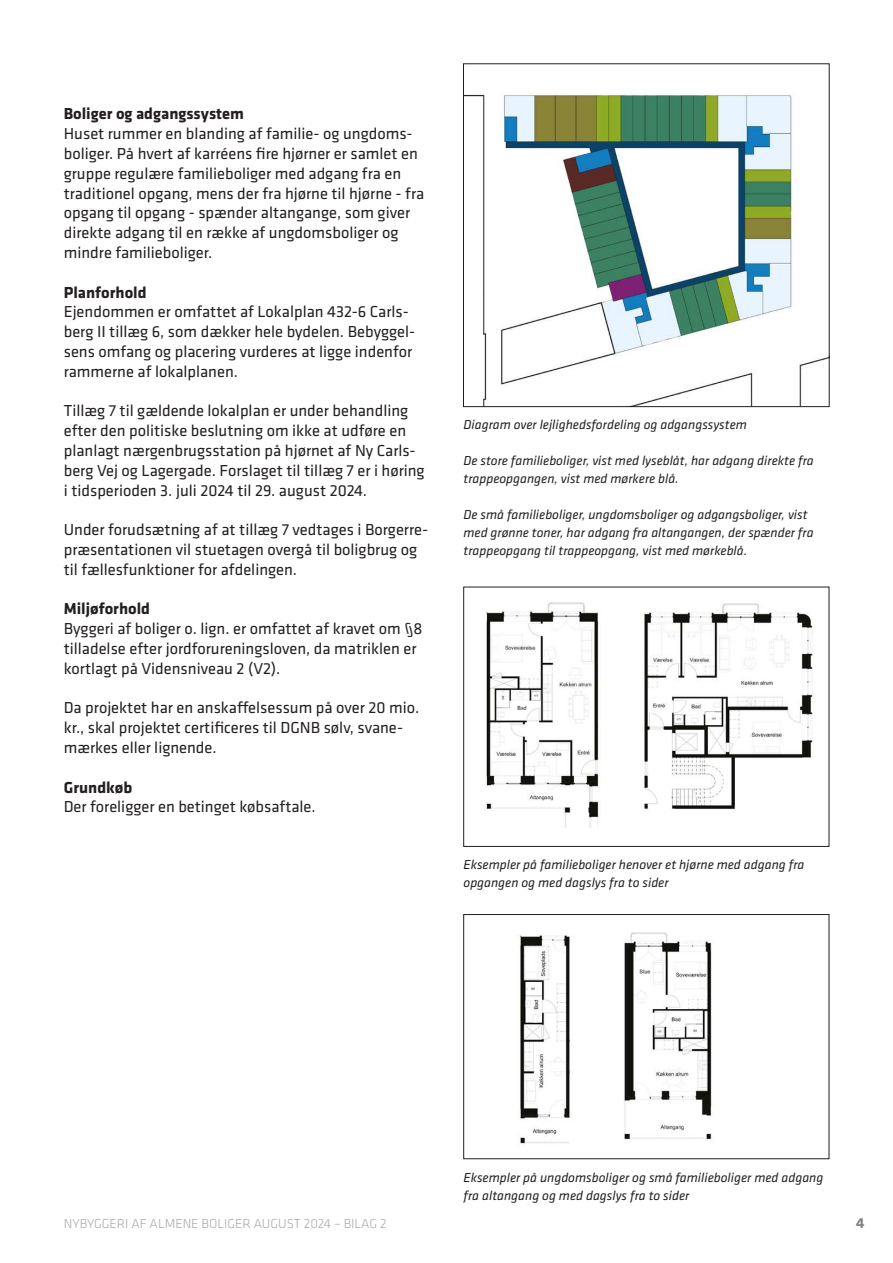
<style>
.page{position:relative;width:893px;height:1263px;background:#fff}
.page>*{position:absolute;margin:0;border:0;box-sizing:border-box;transform-origin:0 0}
.t1{font:16.5px/19.8px "Klavika Basic";color:#231f20}
.t2{font:700 16.5px "Klavika Basic";color:#231f20}
.t3{font:700 15px "Klavika Basic";color:#808285}
.t4{font:italic 13.5px/18px "Klavika Basic";color:#231f20}
.t5{font:300 13.5px "Klavika Basic";color:#a8a9ad}
</style>
<div class="page">
<img style="left:465px;top:89px;width:362px;height:316px">
<div style="left:463px;top:64px;width:366px;height:343px;border:1px solid #231f20"></div>
<img style="left:642px;top:604px;width:188px;height:243px">
<img style="left:486px;top:602px;width:115px;height:226px">
<img style="left:493px;top:935px;width:97px;height:225px">
<img style="left:586px;top:932px;width:126px;height:225px">
<div style="left:463px;top:587px;width:366px;height:260px;border:1px solid #231f20"></div>
<div style="left:463px;top:914px;width:366px;height:245px;border:1px solid #231f20"></div>
<p class="t2" style="left:64px;top:107px;width:182px">Boliger og adgangssystem</p>
<p class="t1" style="left:64px;top:124px;width:362px">Huset rummer en blanding af familie- og ungdoms&shy;boliger. På hvert af karréens fire hjørner er samlet en gruppe regulære familieboliger med adgang fra en traditionel opgang, mens der fra hjørne til hjørne - fra opgang til opgang - spænder altangange, som giver direkte adgang til en række af ungdomsboliger og mindre familieboliger.</p>
<p class="t2" style="left:64px;top:285px;width:84px">Planforhold</p>
<p class="t1" style="left:64px;top:302px;width:353px">Ejendommen er omfattet af Lokalplan 432-6 Carls&shy;berg II tillæg 6, som dækker hele bydelen. Bebyggel&shy;sens omfang og placering vurderes at ligge indenfor rammerne af lokalplanen.</p>
<p class="t1" style="left:64px;top:401px;width:362px">Tillæg 7 til gældende lokalplan er under behandling efter den politiske beslutning om ikke at udføre en planlagt nærgenbrugsstation på hjørnet af Ny Carls&shy;berg Vej og Lagergade. Forslaget til tillæg 7 er i høring i tidsperioden 3. juli 2024 til 29. august 2024.</p>
<p class="t1" style="left:64px;top:520px;width:366px">Under forudsætning af at tillæg 7 vedtages i Borgerre&shy;præsentationen vil stuetagen overgå til boligbrug og til fællesfunktioner for afdelingen.</p>
<p class="t2" style="left:64px;top:602px;width:88px">Miljøforhold</p>
<p class="t1" style="left:64px;top:619px;width:360px">Byggeri af boliger o. lign. er omfattet af kravet om §8 tilladelse efter jordforureningsloven, da matriklen er kortlagt på Vidensniveau 2 (V2).</p>
<p class="t1" style="left:64px;top:698px;width:357px">Da projektet har en anskaffelsessum på over 20 mio. kr., skal projektet certificeres til DGNB sølv, svane&shy;mærkes eller lignende.</p>
<p class="t2" style="left:64px;top:780px;width:70px">Grundkøb</p>
<p class="t1" style="left:64px;top:797px;width:254px">Der foreligger en betinget købsaftale.</p>
<p class="t4" style="left:463px;top:417px;width:285px">Diagram over lejlighedsfordeling og adgangssystem</p>
<p class="t4" style="left:463px;top:453px;width:352px">De store familieboliger, vist med lyseblåt, har adgang direkte fra trappeopgangen, vist med mørkere blå.</p>
<p class="t4" style="left:463px;top:507px;width:352px">De små familieboliger, ungdomsboliger og adgangsboliger, vist med grønne toner, har adgang fra altangangen, der spænder fra trappeopgang til trappeopgang, vist med mørkeblå.</p>
<p class="t4" style="left:463px;top:857px;width:342px">Eksempler på familieboliger henover et hjørne med adgang fra opgangen og med dagslys fra to sider</p>
<p class="t4" style="left:463px;top:1169px;width:361px">Eksempler på ungdomsboliger og små familieboliger med adgang fra altangang og med dagslys fra to sider</p>
<p class="t5" style="left:64px;top:1215px;width:324px">NYBYGGERI AF ALMENE BOLIGER AUGUST 2024 – BILAG 2</p>
<p class="t3" style="left:856px;top:1216px;width:10px">4</p>
</div>
